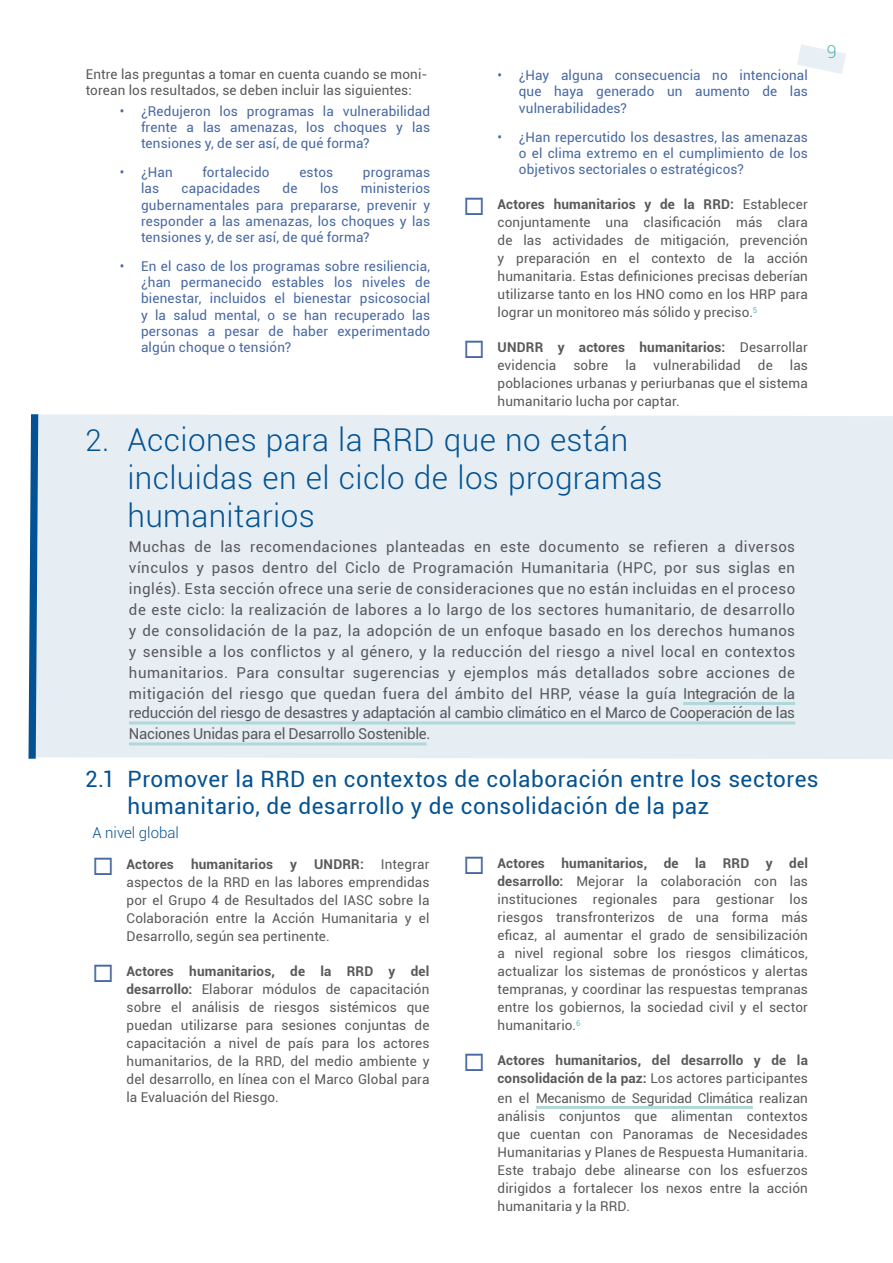
<style>
.page{position:relative;width:893px;height:1263px;background:#fff}
.page>*{position:absolute;margin:0;border:0;box-sizing:border-box;transform-origin:0 0}
.t1{font:300 31.5px/37.8px "Roboto";letter-spacing:.01em;color:#035293}
.t2{font:22.5px/27px "Roboto";letter-spacing:.02em;color:#035293}
.t3{font:300 18px "Roboto";color:#5ebbba}
.t4{font:15px/21px "Roboto";letter-spacing:-.015em;color:#58595b;text-align:justify}
.t5{font:300 15px "Roboto";color:#035293}
.t6{font:13.5px/18px "Roboto";letter-spacing:.01em;color:#58595b;text-align:justify}
.t7{font:13.5px/16.2px "Roboto";letter-spacing:.01em;color:#4768a2;text-align:justify}
.t8{font:700 13.5px/18px "Roboto";letter-spacing:.01em;color:#58595b;text-align:right}
.s1{color:#4768a2}
.s2{font-weight:700}
.s3{font-weight:400}
.s4{font-size:30px}
</style>
<div class="page">
<svg style="left:797px;top:44px;width:49px;height:30px"></svg>
<div style="left:38px;top:414px;width:855px;height:345px;background:#e6eef4"></div>
<svg style="left:28px;top:414px;width:10px;height:345px;background:#4680af"></svg>
<hr style="left:536px;top:1106px;width:217px;height:3px;background:#b0d8d8">
<hr style="left:683px;top:702px;width:112px;height:3px;background:#b0d8d8">
<hr style="left:129px;top:721px;width:666px;height:3px;background:#b0d8d8">
<hr style="left:129px;top:742px;width:297px;height:3px;background:#b0d8d8">
<p class="t6" style="left:86px;top:66px;width:343px;line-height:16.2px">Entre las preguntas a tomar en cuenta cuando se moni&shy;torean los resultados, se deben incluir las siguientes:</p>
<p class="t7" style="left:141px;top:102px;width:291px;text-indent:-21px">• ¿Redujeron los programas la vulnerabilidad frente a las amenazas, los choques y las tensiones y, de ser así, de qué forma?</p>
<p class="t7" style="left:120px;top:164px;width:54px">• ¿Han</p>
<p class="t7" style="left:203px;top:164px;width:69px">fortalecido</p>
<p class="t7" style="left:299px;top:164px;width:35px">estos</p>
<p class="t7" style="left:363px;top:164px;width:69px">programas</p>
<p class="t7" style="left:141px;top:180px;width:20px">las</p>
<p class="t7" style="left:182px;top:180px;width:80px">capacidades</p>
<p class="t7" style="left:283px;top:180px;width:16px">de</p>
<p class="t7" style="left:320px;top:180px;width:20px">los</p>
<p class="t7" style="left:141px;top:180px;width:291px;text-indent:220px">ministerios gubernamentales para prepararse, prevenir y responder a las amenazas, los choques y las tensiones y, de ser así, de qué forma?</p>
<p class="t7" style="left:141px;top:258px;width:291px;text-indent:-21px">• En el caso de los programas sobre resiliencia, ¿han permanecido estables los niveles de bienestar, incluidos el bienestar psicosocial y la salud mental, o se han recuperado las personas a pesar de haber experimentado algún choque o tensión?</p>
<p class="t7" style="left:519px;top:67px;width:291px;text-indent:-21px">• ¿Hay alguna consecuencia no intencional que haya generado un aumento de las vulnerabilidades?</p>
<p class="t7" style="left:519px;top:128px;width:291px;text-indent:-21px">• ¿Han repercutido los desastres, las amenazas o el clima extremo en el cumplimiento de los objetivos sectoriales o estratégicos?</p>
<p class="t6" style="left:497px;top:195px;width:312px;text-indent:-34px"><span class="s1">◻</span> <span class="s2">Actores humanitarios y de la RRD:</span> Establecer conjuntamente una clasificación más clara de las actividades de mitigación, prevención y preparación en el contexto de la acción humanitaria. Estas definiciones precisas deberían utilizarse tanto en los HNO como en los HRP para lograr un monitoreo más sólido y preciso.<sup>5</sup></p>
<p class="t8" style="left:497px;top:338px;width:312px;text-align:left;text-indent:-34px"><span class="s1">◻</span> UNDRR y actores humanitarios: <span class="s3">Desarrollar evidencia</span></p>
<p class="t6" style="left:497px;top:356px;width:312px;text-indent:292px">las poblaciones urbanas y periurbanas que el sistema humanitario lucha por captar.</p>
<p class="t6" style="left:573px;top:356px;width:36px">sobre</p>
<p class="t6" style="left:625px;top:356px;width:12px">la</p>
<p class="t6" style="left:653px;top:356px;width:89px">vulnerabilidad</p>
<p class="t6" style="left:758px;top:356px;width:16px">de</p>
<h1 class="t1" style="left:128px;top:420px;width:536px;text-indent:-43px"><span class="s4">2.</span> Acciones para la RRD que no están incluidas en el ciclo de los programas humanitarios</h1>
<p class="t4" style="left:129px;top:536px;width:668px">Muchas de las recomendaciones planteadas en este documento se refieren a diversos vínculos y pasos dentro del Ciclo de Programación Humanitaria (HPC, por sus siglas en inglés). Esta sección ofrece una serie de consideraciones que no están incluidas en el proceso de este ciclo: la realización de labores a lo largo de los sectores humanitario, de desarrollo y de consolidación de la paz, la adopción de un enfoque basado en los derechos humanos y sensible a los conflictos y al género, y la reducción del riesgo a nivel local en contextos humanitarios. Para consultar sugerencias y ejemplos más detallados sobre acciones de mitigación del riesgo que quedan fuera del ámbito del HRP, véase la guía Integración de la</p>
<p class="t4" style="left:129px;top:702px;width:668px">reducción del riesgo de desastres y adaptación al cambio climático en el Marco de Cooperación de las<br>Naciones Unidas para el Desarrollo Sostenible.</p>
<h2 class="t2" style="left:128px;top:764px;width:693px;text-indent:-43px">2.1 Promover la RRD en contextos de colaboración entre los sectores humanitario, de desarrollo y de consolidación de la paz</h2>
<p class="t5" style="left:92px;top:822px;width:88px">A nivel global</p>
<p class="t8" style="left:92px;top:854px;width:83px"><span class="s1">◻</span> Actores</p>
<p class="t8" style="left:191px;top:854px;width:84px">humanitarios</p>
<p class="t8" style="left:290px;top:854px;width:8px">y</p>
<p class="t8" style="left:314px;top:854px;width:51px">UNDRR:</p>
<p class="t6" style="left:126px;top:854px;width:304px;text-indent:254px">Integrar aspectos de la RRD en las labores emprendidas por el Grupo 4 de Resultados del IASC sobre la Colaboración entre la Acción Humanitaria y el Desarrollo, según sea pertinente.</p>
<p class="t6" style="left:126px;top:961px;width:304px;text-indent:-34px"><span class="s1">◻</span> <span class="s2">Actores humanitarios, de la RRD y del desarrollo:</span> Elaborar módulos de capacitación sobre el análisis de riesgos sistémicos que puedan utilizarse para sesiones conjuntas de capacitación a nivel de país para los actores humanitarios, de la RRD, del medio ambiente y del desarrollo, en línea con el Marco Global para la Evaluación del Riesgo.</p>
<p class="t6" style="left:497px;top:854px;width:312px;text-indent:-34px"><span class="s1">◻</span> <span class="s2">Actores humanitarios, de la RRD y del desarrollo:</span> Mejorar la colaboración con las instituciones regionales para gestionar los riesgos transfronterizos de una forma más eficaz, al aumentar el grado de sensibilización a nivel regional sobre los riesgos climáticos, actualizar los sistemas de pronósticos y alertas tempranas, y coordinar las respuestas tempranas entre los gobiernos, la sociedad civil y el sector humanitario.<sup>6</sup></p>
<p class="t8" style="left:463px;top:1051px;width:346px"><span class="s1">◻</span> Actores humanitarios, del desarrollo y de la consolidación de la paz: <span class="s3">Los actores participantes</span></p>
<p class="t6" style="left:497px;top:1088px;width:312px">en el Mecanismo de Seguridad Climática realizan análisis conjuntos que alimentan contextos que cuentan con Panoramas de Necesidades Humanitarias y Planes de Respuesta Humanitaria.<br>Este trabajo debe alinearse con los esfuerzos dirigidos a fortalecer los nexos entre la acción humanitaria y la RRD.</p>
<h3 class="t3" style="left:827px;top:39px;width:11px">9</h3>
</div>
